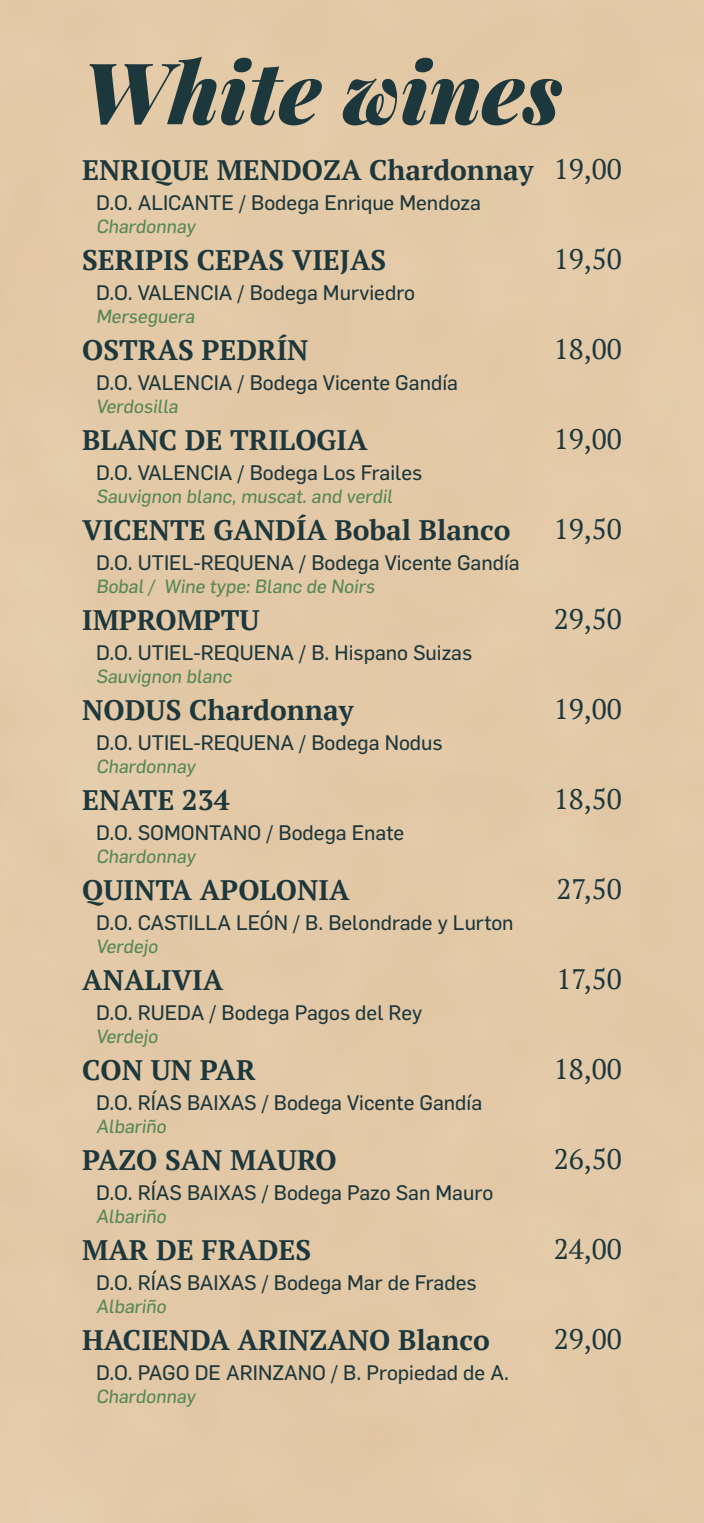
<style>
.page{position:relative;width:704px;height:1523px;background:#fff}
.page>*{position:absolute;margin:0;border:0;box-sizing:border-box;transform-origin:0 0}
.t1{font:italic 900 85px "Playfair Display";color:#1d383d}
.t2{font:700 28.12px "PT Serif";color:#1d383d}
.t3{font:28.12px "PT Serif";color:#1d383d}
.t4{font:20.62px "Flama Basic";color:#1d383d}
.t5{font:18.75px "Flama Basic";color:#568756}
.s1{font-weight:400}
</style>
<div class="page">
<h1 class="t1" style="left:82px;top:22px;width:481px">White wines</h1>
<h2 class="t2" style="left:82px;top:152px;width:540px">ENRIQUE MENDOZA Chardonnay <span class="s1">19,00</span></h2>
<p class="t4" style="left:96px;top:188px;width:386px">D.O. ALICANTE / Bodega Enrique Mendoza</p>
<p class="t5" style="left:96px;top:213px;width:104px">Chardonnay</p>
<h2 class="t2" style="left:82px;top:242px;width:305px">SERIPIS CEPAS VIEJAS</h2>
<h2 class="t3" style="left:553px;top:241px;width:69px">19,50</h2>
<p class="t4" style="left:96px;top:278px;width:320px">D.O. VALENCIA / Bodega Murviedro</p>
<p class="t5" style="left:96px;top:303px;width:103px">Merseguera</p>
<h2 class="t2" style="left:82px;top:332px;width:228px">OSTRAS PEDRÍN</h2>
<h2 class="t3" style="left:553px;top:331px;width:69px">18,00</h2>
<p class="t4" style="left:96px;top:368px;width:363px">D.O. VALENCIA / Bodega Vicente Gandía</p>
<p class="t5" style="left:96px;top:393px;width:86px">Verdosilla</p>
<h2 class="t2" style="left:82px;top:422px;width:286px">BLANC DE TRILOGIA</h2>
<h2 class="t3" style="left:553px;top:421px;width:69px">19,00</h2>
<p class="t4" style="left:96px;top:458px;width:327px">D.O. VALENCIA / Bodega Los Frailes</p>
<p class="t5" style="left:96px;top:483px;width:300px">Sauvignon blanc, muscat. and verdil</p>
<h2 class="t2" style="left:82px;top:512px;width:429px">VICENTE GANDÍA Bobal Blanco</h2>
<h2 class="t3" style="left:553px;top:511px;width:69px">19,50</h2>
<p class="t4" style="left:96px;top:548px;width:425px">D.O. UTIEL-REQUENA / Bodega Vicente Gandía</p>
<p class="t5" style="left:96px;top:573px;width:283px">Bobal / Wine type: Blanc de Noirs</p>
<h2 class="t2" style="left:82px;top:602px;width:179px">IMPROMPTU</h2>
<h2 class="t3" style="left:553px;top:601px;width:69px">29,50</h2>
<p class="t4" style="left:96px;top:638px;width:377px">D.O. UTIEL-REQUENA / B. Hispano Suizas</p>
<p class="t5" style="left:96px;top:663px;width:140px">Sauvignon blanc</p>
<h2 class="t2" style="left:82px;top:692px;width:273px">NODUS Chardonnay</h2>
<h2 class="t3" style="left:553px;top:691px;width:69px">19,00</h2>
<p class="t4" style="left:96px;top:728px;width:348px">D.O. UTIEL-REQUENA / Bodega Nodus</p>
<p class="t5" style="left:96px;top:753px;width:104px">Chardonnay</p>
<h2 class="t2" style="left:82px;top:782px;width:149px">ENATE 234</h2>
<h2 class="t3" style="left:553px;top:781px;width:69px">18,50</h2>
<p class="t4" style="left:96px;top:818px;width:309px">D.O. SOMONTANO / Bodega Enate</p>
<p class="t5" style="left:96px;top:843px;width:104px">Chardonnay</p>
<h2 class="t2" style="left:82px;top:872px;width:268px">QUINTA APOLONIA</h2>
<h2 class="t3" style="left:556px;top:871px;width:67px">27,50</h2>
<p class="t4" style="left:96px;top:908px;width:419px">D.O. CASTILLA LEÓN / B. Belondrade y Lurton</p>
<p class="t5" style="left:96px;top:933px;width:66px">Verdejo</p>
<h2 class="t2" style="left:82px;top:962px;width:142px">ANALIVIA</h2>
<h2 class="t3" style="left:556px;top:961px;width:67px">17,50</h2>
<p class="t4" style="left:96px;top:998px;width:327px">D.O. RUEDA / Bodega Pagos del Rey</p>
<p class="t5" style="left:96px;top:1023px;width:66px">Verdejo</p>
<h2 class="t2" style="left:82px;top:1052px;width:175px">CON UN PAR</h2>
<h2 class="t3" style="left:553px;top:1051px;width:69px">18,00</h2>
<p class="t4" style="left:96px;top:1088px;width:387px">D.O. RÍAS BAIXAS / Bodega Vicente Gandía</p>
<p class="t5" style="left:96px;top:1113px;width:74px">Albariño</p>
<h2 class="t2" style="left:82px;top:1142px;width:256px">PAZO SAN MAURO</h2>
<h2 class="t3" style="left:553px;top:1141px;width:69px">26,50</h2>
<p class="t4" style="left:96px;top:1178px;width:398px">D.O. RÍAS BAIXAS / Bodega Pazo San Mauro</p>
<p class="t5" style="left:96px;top:1203px;width:74px">Albariño</p>
<h2 class="t2" style="left:82px;top:1232px;width:230px">MAR DE FRADES</h2>
<h2 class="t3" style="left:553px;top:1231px;width:69px">24,00</h2>
<p class="t4" style="left:96px;top:1268px;width:382px">D.O. RÍAS BAIXAS / Bodega Mar de Frades</p>
<p class="t5" style="left:96px;top:1293px;width:74px">Albariño</p>
<h2 class="t2" style="left:82px;top:1322px;width:409px">HACIENDA ARINZANO Blanco</h2>
<h2 class="t3" style="left:553px;top:1321px;width:69px">29,00</h2>
<p class="t4" style="left:96px;top:1358px;width:414px">D.O. PAGO DE ARINZANO / B. Propiedad de A.</p>
<p class="t5" style="left:96px;top:1383px;width:104px">Chardonnay</p>
</div>
